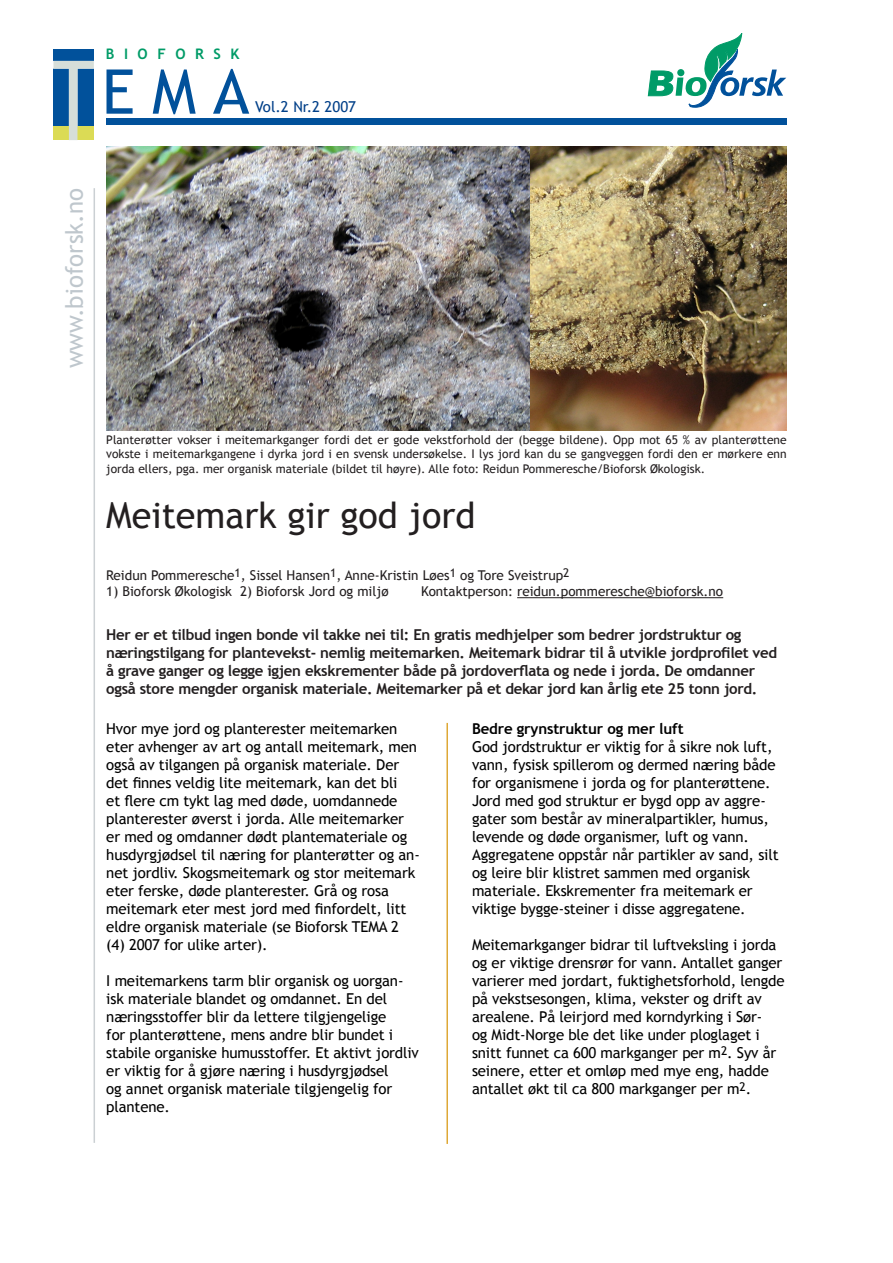
<style>
.page{position:relative;width:893px;height:1263px;background:#fff}
.page>*{position:absolute;margin:0;border:0;box-sizing:border-box;transform-origin:0 0}
.t1{font:61.8px "Trebuchet MS";color:#01519b}
.t2{font:36px "Trebuchet MS";color:#231f20}
.t3{font:24px "Trebuchet MS";color:#bfc7cd}
.t4{font:15px/18px "Trebuchet MS";letter-spacing:-.01em;color:#000}
.t5{font:700 15px/18px "Trebuchet MS";letter-spacing:-.02em;color:#231f20}
.t6{font:700 15px "Trebuchet MS";letter-spacing:-.01em;color:#000}
.t7{font:15px "Trebuchet MS";color:#013f88}
.t8{font:700 14.55px "Trebuchet MS";letter-spacing:.655em;color:#009b67}
.t9{font:13.5px "Trebuchet MS";color:#231f20}
.t10{font:12px/14.4px "Trebuchet MS";color:#231f20;text-align:justify}
</style>
<div class="page">
<hr style="left:94px;top:188px;width:1px;height:955px;background:#cbd0d3">
<svg style="left:648px;top:33px;width:138px;height:74px"></svg>
<div style="left:106px;top:119px;width:681px;height:6px;background:#01519b"></div>
<div style="left:53px;top:49px;width:41px;height:91px;background:#01519b"></div>
<svg style="left:53px;top:61px;width:41px;height:79px"></svg>
<img style="left:106px;top:146px;width:424px;height:284px">
<hr style="left:517px;top:597px;width:206px;height:1px;background:#231f20">
<hr style="left:446px;top:723px;width:2px;height:421px;background:#dea836">
<img style="left:530px;top:146px;width:257px;height:285px">
<p class="t8" style="left:106px;top:45px;width:135px">BIOFORSK</p>
<p class="t1" style="left:102px;top:56px;width:149px">EMA</p>
<p class="t7" style="left:255px;top:98px;width:102px">Vol.2 Nr.2 2007</p>
<p class="t3" style="left:60px;top:368px;width:182px;rotate:-90deg">www.bioforsk.no</p>
<p class="t10" style="left:106px;top:433px;width:682px">Planterøtter vokser i meitemarkganger fordi det er gode vekstforhold der (begge bildene). Opp mot 65 % av planterøttene vokste i meitemarkgangene i dyrka jord i en svensk undersøkelse. I lys jord kan du se gangveggen fordi den er mørkere enn jorda ellers, pga. mer organisk materiale (bildet til høyre). Alle foto: Reidun Pommeresche/Bioforsk Økologisk.</p>
<p class="t2" style="left:106px;top:494px;width:371px">Meitemark gir god jord</p>
<p class="t9" style="left:106px;top:567px;width:465px">Reidun Pommeresche<sup>1</sup>, Sissel Hansen<sup>1</sup>, Anne-Kristin Løes<sup>1</sup> og Tore Sveistrup<sup>2</sup></p>
<p class="t9" style="left:106px;top:583px;width:284px">1) Bioforsk Økologisk 2) Bioforsk Jord og miljø</p>
<p class="t9" style="left:421px;top:583px;width:303px">Kontaktperson: reidun.pommeresche@bioforsk.no</p>
<p class="t5" style="left:106px;top:626px;width:672px">Her er et tilbud ingen bonde vil takke nei til: En gratis medhjelper som bedrer jordstruktur og næringstilgang for plantevekst- nemlig meitemarken. Meitemark bidrar til å utvikle jordprofilet ved å grave ganger og legge igjen ekskrementer både på jordoverflata og nede i jorda. De omdanner også store mengder organisk materiale. Meitemarker på et dekar jord kan årlig ete 25 tonn jord.</p>
<p class="t4" style="left:106px;top:720px;width:315px">Hvor mye jord og planterester meitemarken eter avhenger av art og antall meitemark, men også av tilgangen på organisk materiale. Der det finnes veldig lite meitemark, kan det bli<br>et flere cm tykt lag med døde, uomdannede planterester øverst i jorda. Alle meitemarker er med og omdanner dødt plantemateriale og husdyrgjødsel til næring for planterøtter og an&shy;net jordliv. Skogsmeitemark og stor meitemark eter ferske, døde planterester. Grå og rosa meitemark eter mest jord med finfordelt, litt eldre organisk materiale (se Bioforsk TEMA 2 (4) 2007 for ulike arter).</p>
<p class="t4" style="left:106px;top:972px;width:314px">I meitemarkens tarm blir organisk og uorgan&shy;isk materiale blandet og omdannet. En del næringsstoffer blir da lettere tilgjengelige<br>for planterøttene, mens andre blir bundet i stabile organiske humusstoffer. Et aktivt jordliv er viktig for å gjøre næring i husdyrgjødsel<br>og annet organisk materiale tilgjengelig for plantene.</p>
<p class="t6" style="left:472px;top:719px;width:213px">Bedre grynstruktur og mer luft</p>
<p class="t4" style="left:472px;top:738px;width:308px">God jordstruktur er viktig for å sikre nok luft, vann, fysisk spillerom og dermed næring både for organismene i jorda og for planterøttene.<br>Jord med god struktur er bygd opp av aggre&shy;gater som består av mineralpartikler, humus, levende og døde organismer, luft og vann.<br>Aggregatene oppstår når partikler av sand, silt og leire blir klistret sammen med organisk</p>
<p class="t4" style="left:472px;top:882px;width:282px">materiale. Ekskrementer fra meitemark er viktige bygge-steiner i disse aggregatene.</p>
<p class="t4" style="left:472px;top:936px;width:314px">Meitemarkganger bidrar til luftveksling i jorda og er viktige drensrør for vann. Antallet ganger varierer med jordart, fuktighetsforhold, lengde på vekstsesongen, klima, vekster og drift av arealene. På leirjord med korndyrking i Sør-<br>og Midt-Norge ble det like under ploglaget i snitt funnet ca 600 markganger per m<sup>2</sup>. Syv år seinere, etter et omløp med mye eng, hadde antallet økt til ca 800 markganger per m<sup>2</sup>.</p>
</div>
